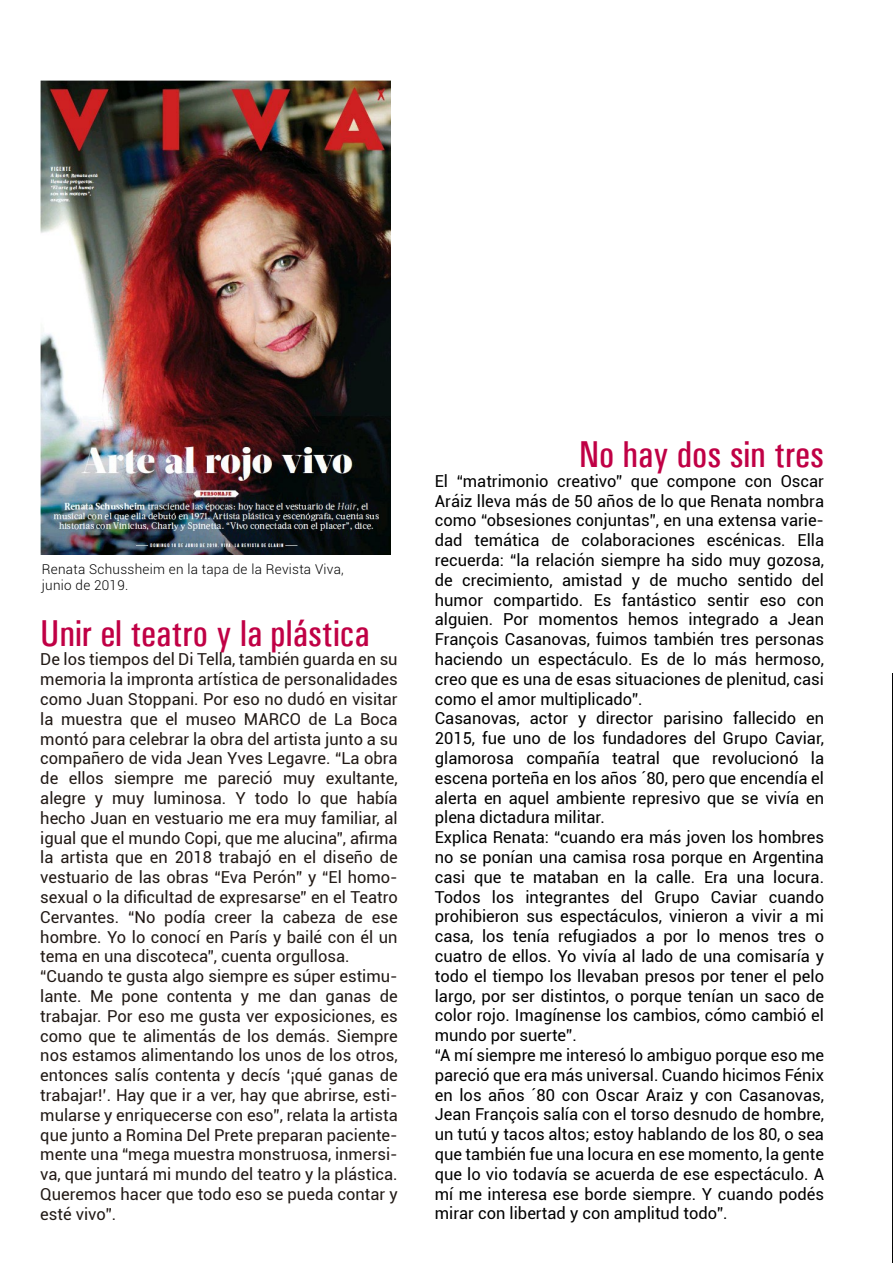
<style>
.page{position:relative;width:893px;height:1263px;background:#fff}
.page>*{position:absolute;margin:0;border:0;box-sizing:border-box;transform-origin:0 0}
.t1{font:37.5px "Univers Condensed";color:#c00045}
.t2{font:16.5px/19.8px "Roboto";color:#000}
.t3{font:16.5px/19.8px "Roboto";color:#211915}
.t4{font:300 13.5px/16.2px "Roboto";letter-spacing:.02em;color:#000}
</style>
<div class="page">
<img style="left:892px;top:674px;width:1px;height:589px">
<img style="left:41px;top:81px;width:349px;height:473px">
<p class="t4" style="left:42px;top:560px;width:303px">Renata Schussheim en la tapa de la Revista Viva, junio de 2019.</p>
<h1 class="t1" style="left:40px;top:611px;width:331px">Unir el teatro y la plástica</h1>
<p class="t3" style="left:40px;top:649px;width:359px">De los tiempos del Di Tella, también guarda en su memoria la impronta artística de personalidades como Juan Stoppani. Por eso no dudó en visitar la muestra que el museo MARCO de La Boca montó para celebrar la obra del artista junto a su compañero de vida Jean Yves Legavre. “La obra de ellos siempre me pareció muy exultante, alegre y muy luminosa. Y todo lo que había hecho Juan en vestuario me era muy familiar, al igual que el mundo Copi, que me alucina”, afirma la artista que en 2018 trabajó en el diseño de vestuario de las obras “Eva Perón” y “El homo&shy;sexual o la dificultad de expresarse” en el Teatro Cervantes. “No podía creer la cabeza de ese hombre. Yo lo conocí en París y bailé con él un tema en una discoteca”, cuenta orgullosa. “Cuando te gusta algo siempre es súper estimu&shy;lante. Me pone contenta y me dan ganas de trabajar. Por eso me gusta ver exposiciones, es como que te alimentás de los demás. Siempre nos estamos alimentando los unos de los otros, entonces salís contenta y decís ‘¡qué ganas de trabajar!’. Hay que ir a ver, hay que abrirse, esti&shy;mularse y enriquecerse con eso”, relata la artista que junto a Romina Del Prete preparan paciente&shy;mente una “mega muestra monstruosa, inmersi&shy;va, que juntará mi mundo del teatro y la plástica.<br>Queremos hacer que todo eso se pueda contar y esté vivo”.</p>
<h1 class="t1" style="left:579px;top:432px;width:246px">No hay dos sin tres</h1>
<p class="t2" style="left:435px;top:470px;width:391px">El “matrimonio creativo” que compone con Oscar Aráiz lleva más de 50 años de lo que Renata nombra como “obsesiones conjuntas”, en una extensa varie&shy;dad temática de colaboraciones escénicas. Ella recuerda: “la relación siempre ha sido muy gozosa, de crecimiento, amistad y de mucho sentido del humor compartido. Es fantástico sentir eso con alguien. Por momentos hemos integrado a Jean François Casanovas, fuimos también tres personas haciendo un espectáculo. Es de lo más hermoso, creo que es una de esas situaciones de plenitud, casi como el amor multiplicado”.<br>Casanovas, actor y director parisino fallecido en 2015, fue uno de los fundadores del Grupo Caviar, glamorosa compañía teatral que revolucionó la escena porteña en los años ´80, pero que encendía el alerta en aquel ambiente represivo que se vivía en plena dictadura militar.<br>Explica Renata: “cuando era más joven los hombres no se ponían una camisa rosa porque en Argentina casi que te mataban en la calle. Era una locura.<br>Todos los integrantes del Grupo Caviar cuando prohibieron sus espectáculos, vinieron a vivir a mi casa, los tenía refugiados a por lo menos tres o cuatro de ellos. Yo vivía al lado de una comisaría y todo el tiempo los llevaban presos por tener el pelo largo, por ser distintos, o porque tenían un saco de color rojo. Imagínense los cambios, cómo cambió el mundo por suerte”.<br>“A mí siempre me interesó lo ambiguo porque eso me pareció que era más universal. Cuando hicimos Fénix en los años ´80 con Oscar Araiz y con Casanovas, Jean François salía con el torso desnudo de hombre, un tutú y tacos altos; estoy hablando de los 80, o sea que también fue una locura en ese momento, la gente que lo vio todavía se acuerda de ese espectáculo. A mí me interesa ese borde siempre. Y cuando podés mirar con libertad y con amplitud todo”.</p>
</div>
